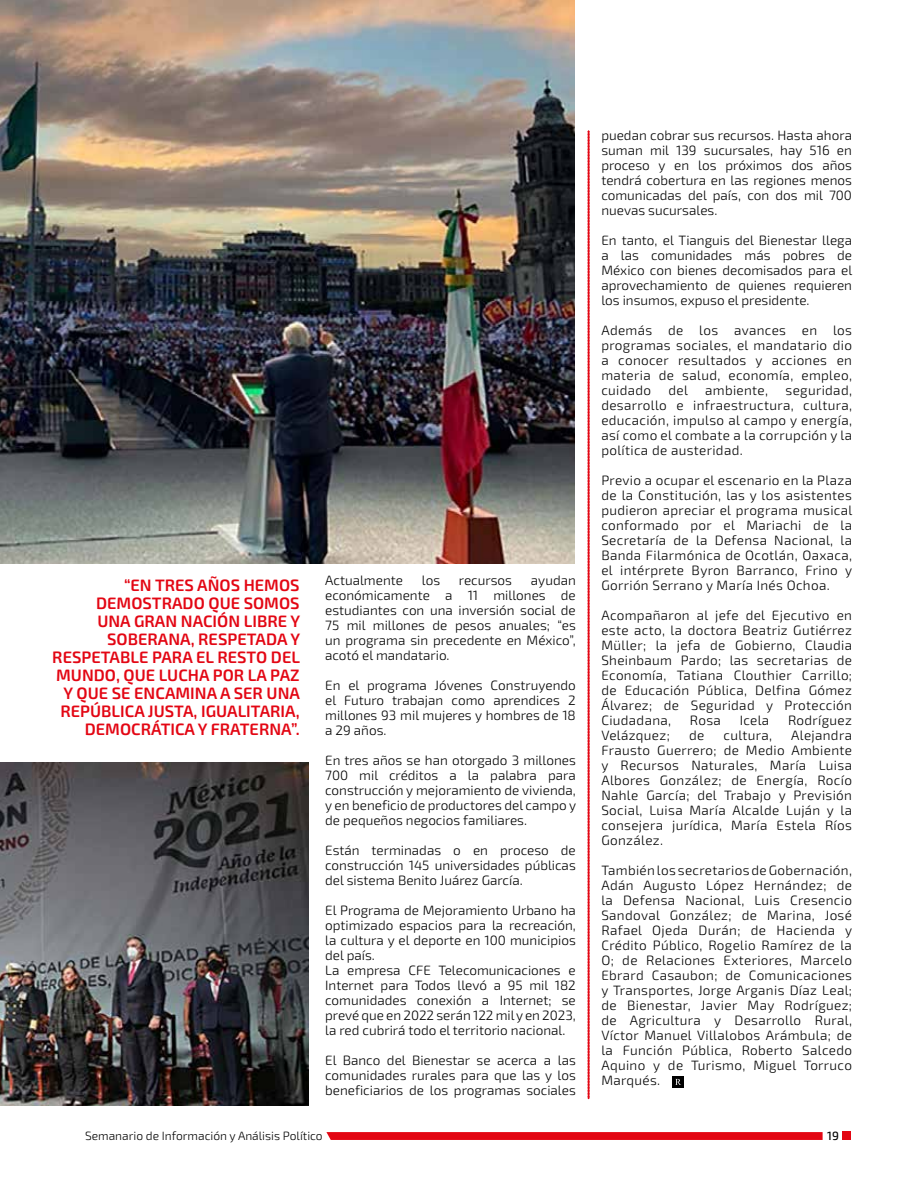
<style>
.page{position:relative;width:915px;height:1191px;background:#fff}
.page>*{position:absolute;margin:0;border:0;box-sizing:border-box;transform-origin:0 0}
.t1{font:600 16.5px/18px "Exo 2";color:#e30613;text-align:right}
.t2{font:300 13.5px/15px "Exo 2";color:#000;text-align:justify}
.t3{font:300 13.5px "Exo 2";letter-spacing:.025em;color:#000}
.t4{font:300 12px "Exo 2";color:#000}
.t5{font:500 12px "Exo 2";color:#000}
</style>
<div class="page">
<div style="left:842px;top:1131px;width:8px;height:9px;background:#e30613"></div>
<svg style="left:326px;top:1132px;width:496px;height:8px;background:#e30a17"></svg>
<svg style="left:587px;top:131px;width:2px;height:967px;background:#eb535c"></svg>
<img style="left:0;top:0;width:574px;height:563px">
<img style="left:0;top:762px;width:308px;height:343px">
<svg style="left:672px;top:1076px;width:11px;height:11px"></svg>
<svg style="left:675px;top:1079px;width:6px;height:5px"></svg>
<p class="t1" style="left:52px;top:576px;width:249px">“EN TRES AÑOS HEMOS<br>DEMOSTRADO QUE SOMOS<br>UNA GRAN NACIÓN LIBRE Y<br>SOBERANA, RESPETADA Y<br>RESPETABLE PARA EL RESTO DEL<br>MUNDO, QUE LUCHA POR LA PAZ<br>Y QUE SE ENCAMINA A SER UNA<br>REPÚBLICA JUSTA, IGUALITARIA,<br>DEMOCRÁTICA Y FRATERNA”.</p>
<p class="t2" style="left:325px;top:573px;width:79px">Actualmente</p>
<p class="t2" style="left:421px;top:573px;width:20px">los</p>
<p class="t2" style="left:459px;top:573px;width:55px">recursos</p>
<p class="t2" style="left:325px;top:573px;width:252px;text-indent:206px">ayudan económicamente a 11 millones de estudiantes con una inversión social de 75 mil millones de pesos anuales; “es un programa sin precedente en México”, acotó el mandatario.</p>
<p class="t2" style="left:325px;top:678px;width:252px">En el programa Jóvenes Construyendo el Futuro trabajan como aprendices 2 millones 93 mil mujeres y hombres de 18 a 29 años.</p>
<p class="t2" style="left:325px;top:753px;width:252px">En tres años se han otorgado 3 millones 700 mil créditos a la palabra para construcción y mejoramiento de vivienda, y en beneficio de productores del campo y de pequeños negocios familiares.</p>
<p class="t2" style="left:325px;top:843px;width:252px">Están terminadas o en proceso de construcción 145 universidades públicas del sistema Benito Juárez García.</p>
<p class="t2" style="left:325px;top:903px;width:252px;text-align:left">El Programa de Mejoramiento Urbano ha optimizado espacios para la recreación, la cultura y el deporte en 100 municipios del país.<br>La empresa CFE Telecomunicaciones e Internet para Todos llevó a 95 mil 182 comunidades conexión a Internet; se prevé que en 2022 serán 122 mil y en 2023, la red cubrirá todo el territorio nacional.</p>
<p class="t2" style="left:325px;top:1053px;width:252px">El Banco del Bienestar se acerca a las comunidades rurales para que las y los beneficiarios de los programas sociales</p>
<p class="t2" style="left:601px;top:128px;width:252px">puedan cobrar sus recursos. Hasta ahora suman mil 139 sucursales, hay 516 en proceso y en los próximos dos años tendrá cobertura en las regiones menos comunicadas del país, con dos mil 700 nuevas sucursales.</p>
<p class="t2" style="left:601px;top:233px;width:252px">En tanto, el Tianguis del Bienestar llega a las comunidades más pobres de México con bienes decomisados para el aprovechamiento de quienes requieren los insumos, expuso el presidente.</p>
<p class="t2" style="left:601px;top:323px;width:252px">Además de los avances en los programas sociales, el mandatario dio a conocer resultados y acciones en materia de salud, economía, empleo, cuidado</p>
<p class="t2" style="left:601px;top:383px;width:252px;text-indent:184px">seguridad, desarrollo e infraestructura, cultura, educación, impulso al campo y energía, así como el combate a la corrupción y la política de austeridad.</p>
<p class="t2" style="left:601px;top:473px;width:252px">Previo a ocupar el escenario en la Plaza de la Constitución, las y los asistentes pudieron apreciar el programa musical conformado por el Mariachi de la Secretaría de la Defensa Nacional, la Banda Filarmónica de Ocotlán, Oaxaca, el intérprete Byron Barranco, Frino y Gorrión Serrano y María Inés Ochoa.</p>
<p class="t2" style="left:601px;top:608px;width:252px">Acompañaron al jefe del Ejecutivo en este acto, la doctora Beatriz Gutiérrez Müller; la jefa de Gobierno, Claudia Sheinbaum Pardo; las secretarias de Economía, Tatiana Clouthier Carrillo; de Educación Pública, Delfina Gómez Álvarez; de Seguridad y Protección Ciudadana,</p>
<p class="t2" style="left:668px;top:383px;width:21px">del</p>
<p class="t3" style="left:705px;top:383px;width:64px">ambiente,</p>
<p class="t2" style="left:689px;top:713px;width:33px">Rosa</p>
<p class="t2" style="left:739px;top:713px;width:31px">Icela</p>
<p class="t3" style="left:787px;top:712px;width:65px">Rodríguez</p>
<p class="t3" style="left:601px;top:727px;width:70px">Velázquez;</p>
<p class="t2" style="left:688px;top:728px;width:17px">de</p>
<p class="t3" style="left:723px;top:727px;width:50px">cultura,</p>
<p class="t2" style="left:601px;top:728px;width:252px;text-indent:190px">Alejandra Frausto Guerrero; de Medio Ambiente y Recursos Naturales, María Luisa Albores González; de Energía, Rocío Nahle García; del Trabajo y Previsión Social, Luisa María Alcalde Luján y la consejera jurídica, María Estela Ríos González.</p>
<p class="t2" style="left:601px;top:863px;width:252px">También los secretarios de Gobernación, Adán Augusto López Hernández; de la Defensa Nacional, Luis Cresencio Sandoval González; de Marina, José Rafael Ojeda Durán; de Hacienda y Crédito Público, Rogelio Ramírez de la O; de Relaciones Exteriores, Marcelo Ebrard Casaubon; de Comunicaciones y Transportes, Jorge Arganis Díaz Leal; de Bienestar, Javier May Rodríguez; de Agricultura y Desarrollo Rural, Víctor Manuel Villalobos Arámbula; de la Función Pública, Roberto Salcedo Aquino y de Turismo, Miguel Torruco Marqués.</p>
<p class="t4" style="left:85px;top:1128px;width:239px">Semanario de Información y Análisis Político</p>
<p class="t5" style="left:827px;top:1128px;width:13px">19</p>
</div>
